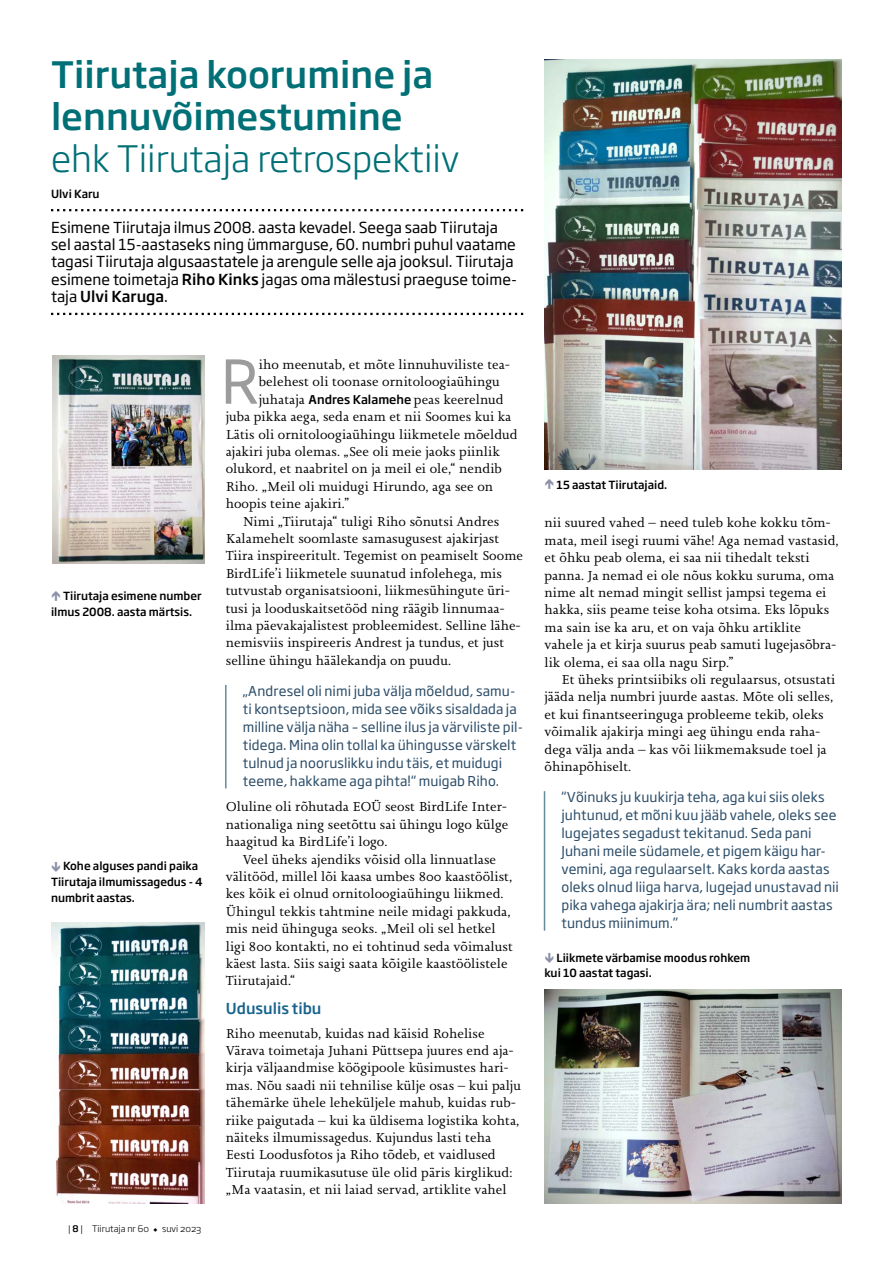
<style>
.page{position:relative;width:893px;height:1263px;background:#fff}
.page>*{position:absolute;margin:0;border:0;box-sizing:border-box;transform-origin:0 0}
.Tekst_dropcap_3{font:59.7px "Soho Gothic Pro";color:#9c9c9d}
.Pealkiri{font:500 36px/42px "Soho Gothic Pro";color:#007076}
.Kokkuvõte{font:15px/17.4px "Soho Gothic Pro";color:#000}
.Pealkiri_2_alapealki{font:500 15px "Soho Gothic Pro";color:#17638e}
.Tekst_taandega{font:13.5px/17.4px "Joanna Nova W06";letter-spacing:.005em;color:#000}
.Tekst_0{font:13.5px/17.4px "Joanna Nova W06";letter-spacing:.005em;color:#000}
.Highlight{font:13.5px/18px "Soho Gothic Pro";letter-spacing:.005em;color:#2c4d68}
.Tekst_dropcap_3-2{font:13.5px "Joanna Nova W06";letter-spacing:.005em;color:#000}
.Foto_allkiri_noolega{font:500 11.1px/15.6px "Soho Gothic Pro";color:#000}
.Autor{font:500 11.1px "Soho Gothic Pro";color:#000}
.t1{font:300 9px "Soho Gothic Pro";color:#000}
.s1{font-weight:300}
.s2{font-weight:500}
.s3{font-family:"Alegreya Sans";font-weight:800}
.s4{font-family:"Soho Gothic Pro";font-weight:500;font-size:12px}
</style>
<div class="page">
<hr style="left:225px;top:685px;width:2px;height:103px;background:#638a9d">
<svg style="left:51px;top:209px;width:472px;height:2px"></svg>
<svg style="left:51px;top:313px;width:472px;height:2px"></svg>
<hr style="left:544px;top:791px;width:1px;height:140px;background:#638a9d">
<img style="left:544px;top:60px;width:298px;height:410px">
<img style="left:544px;top:989px;width:298px;height:214px">
<img style="left:51px;top:923px;width:154px;height:280px">
<img style="left:52px;top:355px;width:153px;height:209px">
<p class="Pealkiri" style="left:51px;top:51px;width:410px">Tiirutaja koorumine ja lennuvõimestumine <span class="s1">ehk Tiirutaja retrospektiiv</span></p>
<p class="Autor" style="left:51px;top:185px;width:50px">Ulvi Karu</p>
<p class="Kokkuvõte" style="left:51px;top:217px;width:467px">Esimene Tiirutaja ilmus 2008. aasta kevadel. Seega saab Tiirutaja sel aastal 15-aastaseks ning ümmarguse, 60. numbri puhul vaatame tagasi Tiirutaja algusaastatele ja arengule selle aja jooksul. Tiirutaja esimene toimetaja <span class="s2">Riho Kinks</span> jagas oma mälestusi praeguse toime&shy;taja <span class="s2">Ulvi Karuga</span>.</p>
<p class="Foto_allkiri_noolega" style="left:51px;top:588px;width:152px;text-indent:12px">Tiirutaja esimene number ilmus 2008. aasta märtsis.</p>
<p class="Foto_allkiri_noolega" style="left:51px;top:858px;width:153px;text-indent:12px">Kohe alguses pandi paika<br>Tiirutaja ilmumissagedus - 4 numbrit aastas.</p>
<p class="t1" style="left:68px;top:1221px;width:135px">| <span class="s2">8</span> | Tiirutaja nr 60 <span class="s3">◆</span> suvi 2023</p>
<p class="Tekst_dropcap_3" style="left:221px;top:335px;width:40px">R</p>
<p class="Tekst_dropcap_3-2" style="left:259px;top:355px;width:253px">iho meenutab, et mõte linnuhuviliste tea-</p>
<p class="Tekst_dropcap_3-2" style="left:259px;top:373px;width:243px">belehest oli toonase ornitoloogiaühingu</p>
<p class="Tekst_dropcap_3-2" style="left:259px;top:390px;width:246px">juhataja <span class="s4">Andres Kalamehe</span> peas keerelnud</p>
<p class="Tekst_dropcap_3-2" style="left:226px;top:408px;width:287px">juba pikka aega, seda enam et nii Soomes kui ka</p>
<p class="Tekst_dropcap_3-2" style="left:226px;top:425px;width:293px">Lätis oli ornitoloogiaühingu liikmetele mõeldud</p>
<p class="Tekst_dropcap_3-2" style="left:226px;top:442px;width:276px">ajakiri juba olemas. „See oli meie jaoks piinlik</p>
<p class="Tekst_dropcap_3-2" style="left:226px;top:460px;width:278px">olukord, et naabritel on ja meil ei ole,“ nendib</p>
<p class="Tekst_dropcap_3-2" style="left:226px;top:477px;width:269px">Riho. „Meil oli muidugi Hirundo, aga see on</p>
<p class="Tekst_dropcap_3-2" style="left:226px;top:495px;width:125px">hoopis teine ajakiri.”</p>
<p class="Tekst_taandega" style="left:226px;top:512px;width:299px;text-indent:17px">Nimi „Tiirutaja“ tuligi Riho sõnutsi Andres Kalamehelt soomlaste samasugusest ajakirjast Tiira inspireeritult. Tegemist on peamiselt Soome BirdLife’i liikmetele suunatud infolehega, mis tutvustab organisatsiooni, liikmesühingute üri&shy;tusi ja looduskaitsetööd ning räägib linnumaa&shy;ilma päevakajalistest probleemidest. Selline lähe&shy;nemisviis inspireeris Andrest ja tundus, et just selline ühingu häälekandja on puudu.</p>
<p class="Highlight" style="left:243px;top:681px;width:282px">„Andresel oli nimi juba välja mõeldud, samu&shy;ti kontseptsioon, mida see võiks sisaldada ja milline välja näha – selline ilus ja värviliste pil&shy;tidega. Mina olin tollal ka ühingusse värskelt tulnud ja nooruslikku indu täis, et muidugi teeme, hakkame aga pihta!“ muigab Riho.</p>
<p class="Tekst_0" style="left:226px;top:798px;width:284px;text-align:justify">Oluline oli rõhutada EOÜ seost BirdLife Inter&shy;nationaliga ning seetõttu sai ühingu logo külge haagitud ka BirdLife’i logo.</p>
<p class="Tekst_taandega" style="left:226px;top:850px;width:289px;text-indent:17px">Veel üheks ajendiks võisid olla linnuatlase välitööd, millel lõi kaasa umbes 800 kaastöölist, kes kõik ei olnud ornitoloogiaühingu liikmed.<br>Ühingul tekkis tahtmine neile midagi pakkuda, mis neid ühinguga seoks. „Meil oli sel hetkel ligi 800 kontakti, no ei tohtinud seda võimalust käest lasta. Siis saigi saata kõigile kaastöölistele Tiirutajaid.“</p>
<p class="Pealkiri_2_alapealki" style="left:226px;top:996px;width:97px">Udusulis tibu</p>
<p class="Tekst_0" style="left:226px;top:1024px;width:297px">Riho meenutab, kuidas nad käisid Rohelise Värava toimetaja Juhani Püttsepa juures end aja&shy;kirja väljaandmise köögipoole küsimustes hari&shy;mas. Nõu saadi nii tehnilise külje osas – kui palju tähemärke ühele leheküljele mahub, kuidas rub&shy;riike paigutada – kui ka üldisema logistika kohta, näiteks ilmumissagedus. Kujundus lasti teha Eesti Loodusfotos ja Riho tõdeb, et vaidlused Tiirutaja ruumikasutuse üle olid päris kirglikud: „Ma vaatasin, et nii laiad servad, artiklite vahel</p>
<p class="Foto_allkiri_noolega" style="left:557px;top:476px;width:112px">15 aastat Tiirutajaid.</p>
<p class="Tekst_0" style="left:544px;top:514px;width:296px">nii suured vahed – need tuleb kohe kokku tõm&shy;mata, meil isegi ruumi vähe! Aga nemad vastasid, et õhku peab olema, ei saa nii tihedalt teksti panna. Ja nemad ei ole nõus kokku suruma, oma nime alt nemad mingit sellist jampsi tegema ei hakka, siis peame teise koha otsima. Eks lõpuks ma sain ise ka aru, et on vaja õhku artiklite vahele ja et kirja suurus peab samuti lugejasõbra&shy;lik olema, ei saa olla nagu Sirp.”</p>
<p class="Tekst_taandega" style="left:544px;top:671px;width:292px;text-indent:17px">Et üheks printsiibiks oli regulaarsus, otsustati jääda nelja numbri juurde aastas. Mõte oli selles, et kui finantseeringuga probleeme tekib, oleks võimalik ajakirja mingi aeg ühingu enda raha&shy;dega välja anda – kas või liikmemaksude toel ja õhinapõhiselt.</p>
<p class="Highlight" style="left:561px;top:787px;width:279px">“Võinuks ju kuukirja teha, aga kui siis oleks juhtunud, et mõni kuu jääb vahele, oleks see lugejates segadust tekitanud. Seda pani Juhani meile südamele, et pigem käigu har&shy;vemini, aga regulaarselt. Kaks korda aastas oleks olnud liiga harva, lugejad unustavad nii pika vahega ajakirja ära; neli numbrit aastas tundus miinimum.”</p>
<p class="Foto_allkiri_noolega" style="left:544px;top:949px;width:207px;text-indent:12px">Liikmete värbamise moodus rohkem kui 10 aastat tagasi.</p>
</div>
